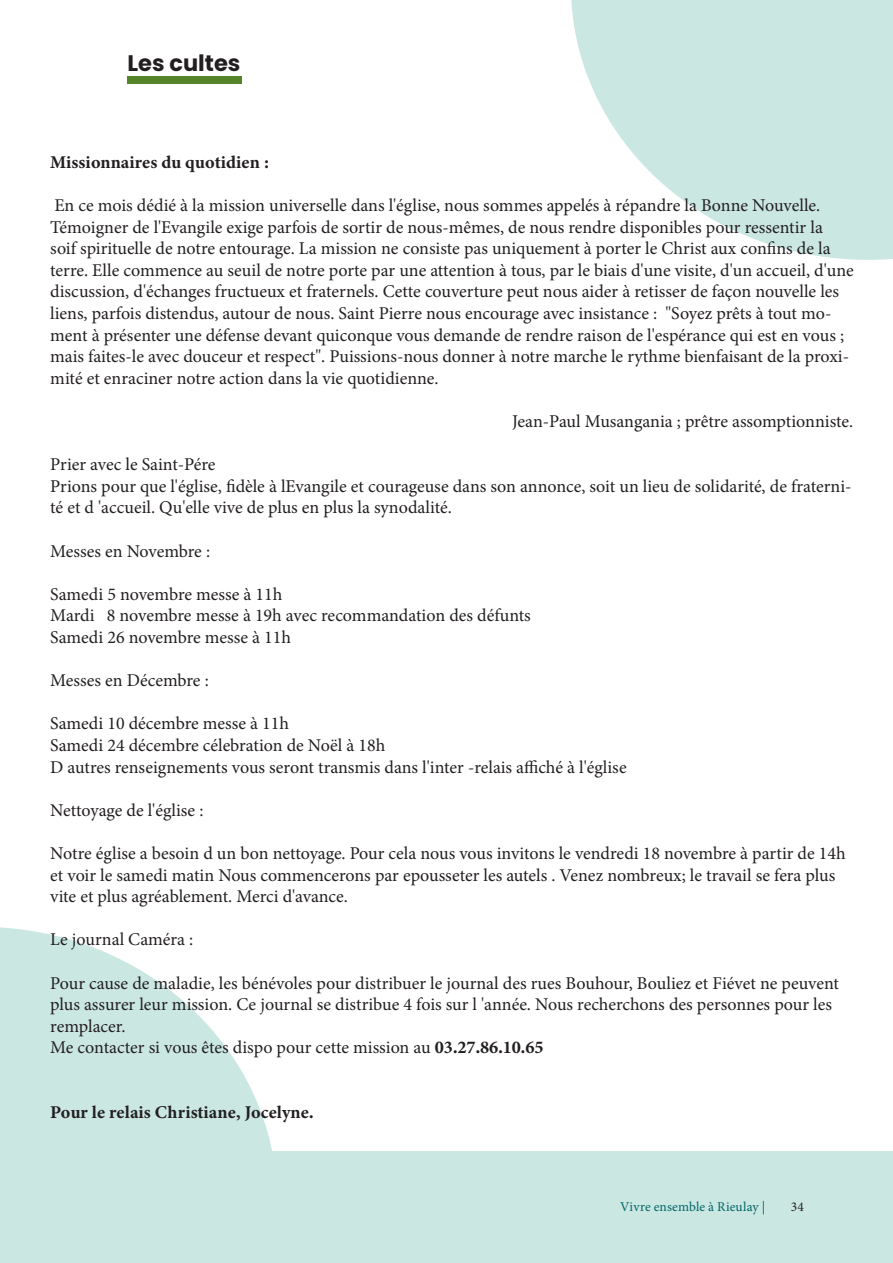
<style>
.page{position:relative;width:893px;height:1263px;background:#fff}
.page>*{position:absolute;margin:0;border:0;box-sizing:border-box;transform-origin:0 0}
.t1{font:700 22.5px "Poppins";color:#231f20}
.t2{font:18px/21.6px "Minion Pro";color:#231f20}
.t3{font:18px "Minion Variable Concept";color:#231f20}
.t4{font:13.5px "Minion Pro";letter-spacing:.005em;color:#036569}
.t5{font:13.5px "Minion Pro";color:#231f20}
.s1{font-family:"Minion Variable Concept"}
</style>
<div class="page">
<div style="left:0;top:1152px;width:893px;height:111px;background:#cae7e2"></div>
<svg style="left:571px;top:0;width:322px;height:260px;fill:#cae7e2"></svg>
<svg style="left:0;top:927px;width:277px;height:225px;fill:#cae7e2"></svg>
<div style="left:128px;top:76px;width:114px;height:7px;background:#548427"></div>
<p class="t1" style="left:128px;top:50px;width:114px">Les cultes</p>
<p class="t3" style="left:50px;top:149px;width:221px">Missionnaires du quotidien :</p>
<p class="t2" style="left:50px;top:194px;width:805px">En ce mois dédié à la mission universelle dans l'église, nous sommes appelés à répandre la Bonne Nouvelle.<br>Témoigner de l'Evangile exige parfois de sortir de nous-mêmes, de nous rendre disponibles pour ressentir la<br>soif spirituelle de notre entourage. La mission ne consiste pas uniquement à porter le Christ aux confins de la terre. Elle commence au seuil de notre porte par une attention à tous, par le biais d'une visite, d'un accueil, d'une discussion, d'échanges fructueux et fraternels. Cette couverture peut nous aider à retisser de façon nouvelle les liens, parfois distendus, autour de nous. Saint Pierre nous encourage avec insistance : "Soyez prêts à tout mo&shy;ment à présenter une défense devant quiconque vous demande de rendre raison de l'espérance qui est en vous ; mais faites-le avec douceur et respect". Puissions-nous donner à notre marche le rythme bienfaisant de la proxi&shy;mité et enraciner notre action dans la vie quotidienne.</p>
<p class="t2" style="left:512px;top:410px;width:343px">Jean-Paul Musangania ; prêtre assomptionniste.</p>
<p class="t2" style="left:50px;top:454px;width:803px">Prier avec le Saint-Pére<br>Prions pour que l'église, fidèle à lEvangile et courageuse dans son annonce, soit un lieu de solidarité, de fraterni&shy;té et d 'accueil. Qu'elle vive de plus en plus la synodalité.</p>
<p class="t2" style="left:50px;top:540px;width:161px">Messes en Novembre :</p>
<p class="t2" style="left:50px;top:583px;width:482px">Samedi 5 novembre messe à 11h<br>Mardi 8 novembre messe à 19h avec recommandation des défunts<br>Samedi 26 novembre messe à 11h</p>
<p class="t2" style="left:50px;top:670px;width:160px">Messes en Décembre :</p>
<p class="t2" style="left:50px;top:713px;width:578px">Samedi 10 décembre messe à 11h<br>Samedi 24 décembre célebration de Noël à 18h<br>D autres renseignements vous seront transmis dans l'inter -relais affiché à l'église</p>
<p class="t2" style="left:50px;top:799px;width:155px">Nettoyage de l'église :</p>
<p class="t2" style="left:50px;top:842px;width:797px">Notre église a besoin d un bon nettoyage. Pour cela nous vous invitons le vendredi 18 novembre à partir de 14h et voir le samedi matin Nous commencerons par epousseter les autels . Venez nombreux; le travail se fera plus vite et plus agréablement. Merci d'avance.</p>
<p class="t2" style="left:50px;top:929px;width:144px">Le journal Caméra :</p>
<p class="t2" style="left:50px;top:972px;width:790px">Pour cause de maladie, les bénévoles pour distribuer le journal des rues Bouhour, Bouliez et Fiévet ne peuvent plus assurer leur mission. Ce journal se distribue 4 fois sur l 'année. Nous recherchons des personnes pour les remplacer.<br>Me contacter si vous êtes dispo pour cette mission au <span class="s1">03.27.86.10.65</span></p>
<p class="t3" style="left:50px;top:1100px;width:265px">Pour le relais Christiane, Jocelyne.</p>
<p class="t4" style="left:620px;top:1198px;width:147px">Vivre ensemble à Rieulay |</p>
<p class="t5" style="left:791px;top:1198px;width:15px">34</p>
</div>
